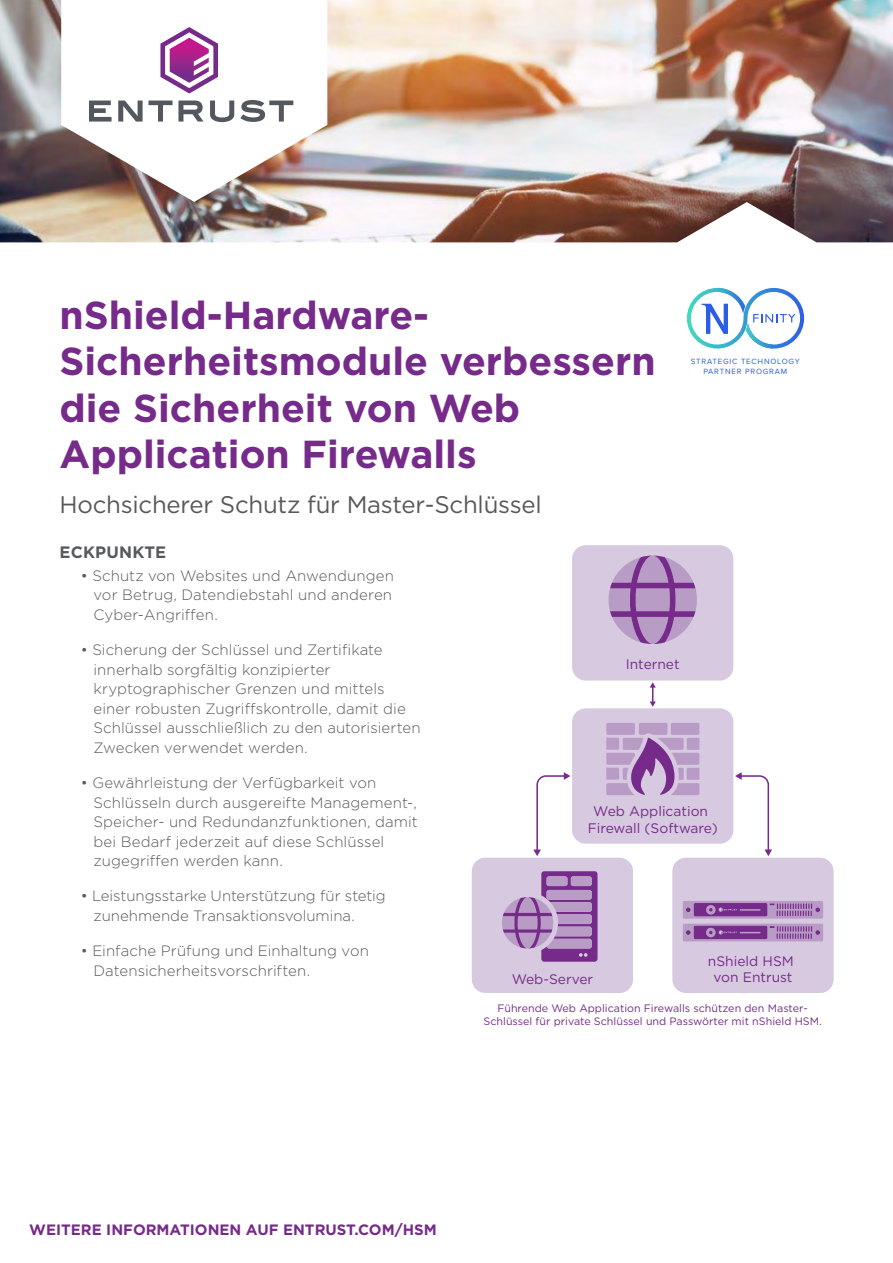
<style>
.page{position:relative;width:893px;height:1263px;background:#fff}
.page>*{position:absolute;margin:0;border:0;box-sizing:border-box;transform-origin:0 0}
._1_Title{font:700 39px/46.5px "Gotham";color:#762b8a}
._2_Sub_Title{font:24px "Gotham";letter-spacing:-.01em;color:#58595b}
._3_Eyebrow{font:700 16.5px "Gotham";letter-spacing:.01em;color:#58595b}
.t1{font:300 15px/19.5px "Gotham";letter-spacing:.005em;color:#58595b}
.t2{font:700 15px "Gotham";color:#762b8a}
.t3{font:13.8px/16.5px "Gotham";color:#762b8a;text-align:center}
.t4{font:10.8px/12.9px "Gotham";color:#762b8a;text-align:center}
.t5{font:7.8px/10.1px "Proxima Nova";letter-spacing:.1em;color:#2b5ee5;text-align:center}
</style>
<div class="page">
<img style="left:0;top:0;width:893px;height:242px">
<div style="left:572px;top:708px;width:161px;height:136px;background:#d7c9e0;border-radius:14px"></div>
<div style="left:672px;top:858px;width:162px;height:135px;background:#d7c9e0;border-radius:14px"></div>
<div style="left:472px;top:858px;width:161px;height:135px;background:#d7c9e0;border-radius:14px"></div>
<div style="left:572px;top:545px;width:161px;height:135px;background:#d7c9e0;border-radius:14px"></div>
<svg style="left:735px;top:772px;width:37px;height:84px"></svg>
<svg style="left:533px;top:772px;width:37px;height:84px"></svg>
<svg style="left:650px;top:682px;width:6px;height:25px"></svg>
<svg style="left:608px;top:555px;width:89px;height:89px"></svg>
<svg style="left:683px;top:901px;width:140px;height:40px;background:#a376b1"></svg>
<svg style="left:502px;top:871px;width:95px;height:91px"></svg>
<svg style="left:606px;top:723px;width:93px;height:72px"></svg>
<svg style="left:687px;top:288px;width:117px;height:61px"></svg>
<p class="_1_Title" style="left:60px;top:292px;width:598px">nShield-Hardware-<br>Sicherheitsmodule verbessern die Sicherheit von Web<br>Application Firewalls</p>
<p class="_2_Sub_Title" style="left:60px;top:489px;width:484px">Hochsicherer Schutz für Master-Schlüssel</p>
<p class="_3_Eyebrow" style="left:60px;top:541px;width:108px">ECKPUNKTE</p>
<p class="t1" style="left:94px;top:565px;width:302px;text-indent:-13px">• Schutz von Websites und Anwendungen vor Betrug, Datendiebstahl und anderen<br>Cyber-Angriffen.</p>
<p class="t1" style="left:94px;top:640px;width:329px;text-indent:-13px">• Sicherung der Schlüssel und Zertifikate innerhalb sorgfältig konzipierter kryptographischer Grenzen und mittels einer robusten Zugriffskontrolle, damit die Schlüssel ausschließlich zu den autorisierten Zwecken verwendet werden.</p>
<p class="t1" style="left:94px;top:772px;width:326px;text-indent:-13px">• Gewährleistung der Verfügbarkeit von Schlüsseln durch ausgereifte Management-, Speicher- und Redundanzfunktionen, damit bei Bedarf jederzeit auf diese Schlüssel zugegriffen werden kann.</p>
<p class="t1" style="left:94px;top:886px;width:294px;text-indent:-13px">• Leistungsstarke Unterstützung für stetig zunehmende Transaktionsvolumina.</p>
<p class="t1" style="left:94px;top:941px;width:277px;text-indent:-13px">• Einfache Prüfung und Einhaltung von<br>Datensicherheitsvorschriften.</p>
<p class="t5" style="left:691px;top:356px;width:110px">STRATEGIC TECHNOLOGY<br>PARTNER PROGRAM</p>
<p class="t3" style="left:626px;top:656px;width:55px">Internet</p>
<p class="t3" style="left:588px;top:803px;width:131px">Web Application<br>Firewall (Software)</p>
<p class="t3" style="left:708px;top:952px;width:87px">nShield HSM von Entrust</p>
<p class="t3" style="left:512px;top:970px;width:83px">Web-Server</p>
<p class="t4" style="left:484px;top:1001px;width:340px">Führende Web Application Firewalls schützen den Master-<br>Schlüssel für private Schlüssel und Passwörter mit nShield HSM.</p>
<p class="t2" style="left:29px;top:1219px;width:409px">WEITERE INFORMATIONEN AUF ENTRUST.COM/HSM</p>
</div>
